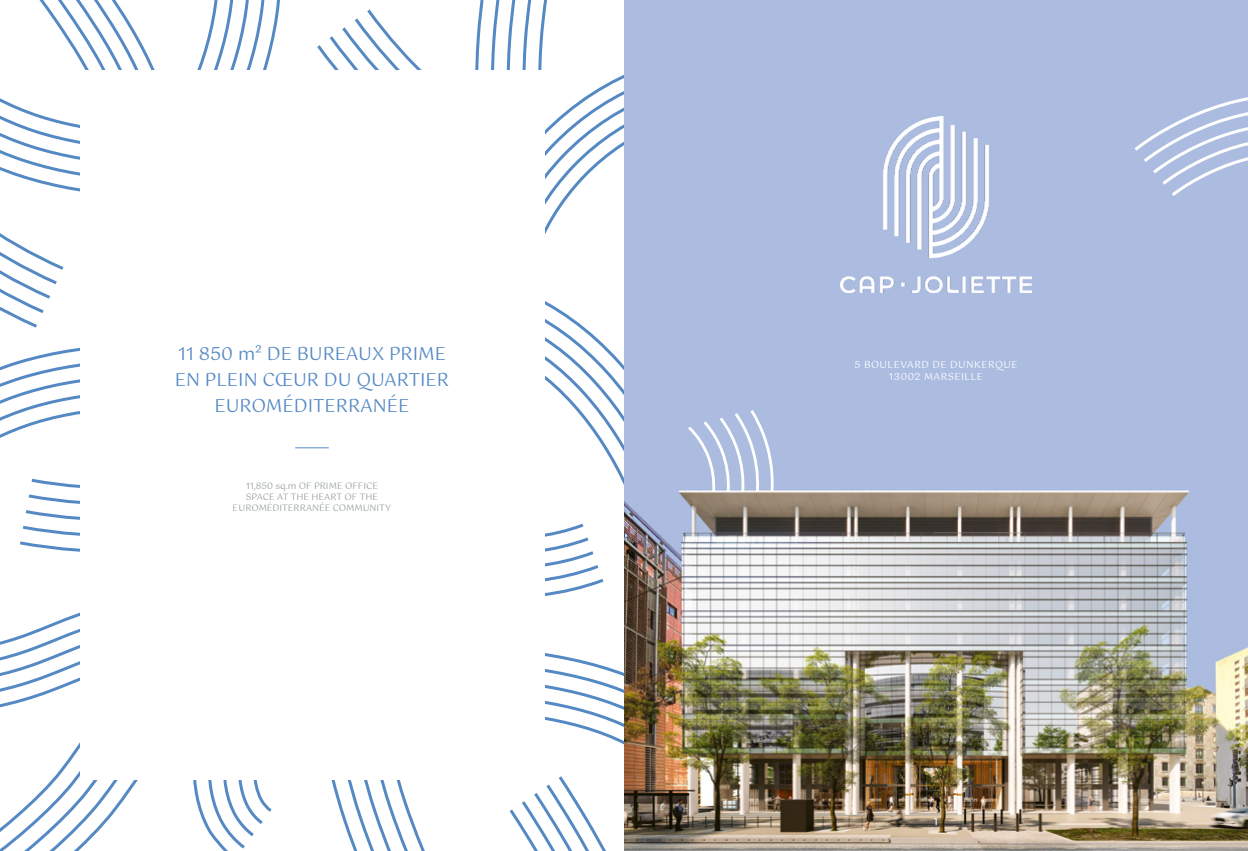
<style>
.page{position:relative;width:1248px;height:851px;background:#fff}
.page>*{position:absolute;margin:0;border:0;box-sizing:border-box;transform-origin:0 0}
.t1{font:18px/26px "Gotu";color:#5589c4;text-align:center}
.t2{font:500 10px "Montserrat";color:#fff}
.t3{font:9.8px/11.7px "Gotu";letter-spacing:.05em;color:#fff;text-align:center}
.t4{font:9px/11px "Gotu";color:#6a7875;text-align:center}
</style>
<div class="page">
<svg style="left:560px;top:776px;width:46px;height:74px"></svg>
<svg style="left:0;top:98px;width:79px;height:94px"></svg>
<svg style="left:0;top:348px;width:79px;height:90px"></svg>
<svg style="left:0;top:613px;width:272px;height:237px"></svg>
<svg style="left:20px;top:478px;width:59px;height:74px"></svg>
<svg style="left:0;top:233px;width:64px;height:95px"></svg>
<svg style="left:0;top:678px;width:181px;height:172px"></svg>
<svg style="left:560px;top:310px;width:64px;height:175px"></svg>
<svg style="left:23px;top:0;width:257px;height:145px"></svg>
<svg style="left:560px;top:74px;width:64px;height:135px"></svg>
<svg style="left:319px;top:0;width:241px;height:850px"></svg>
<svg style="left:544px;top:641px;width:80px;height:112px"></svg>
<svg style="left:544px;top:498px;width:60px;height:101px"></svg>
<div style="left:79px;top:71px;width:465px;height:709px;background:#fff"></div>
<img style="left:624px;top:0;width:623px;height:850px">
<img style="left:840px;top:116px;width:191px;height:177px">
<svg style="left:1131px;top:92px;width:116px;height:137px;background:#b4c2e2"></svg>
<svg style="left:685px;top:406px;width:89px;height:88px;background:#b8c5e2"></svg>
<hr style="left:295px;top:447px;width:34px;height:1px;background:#5589c4">
<h1 class="t1" style="left:175px;top:340px;width:276px">11 850 m² DE BUREAUX PRIME<br>EN PLEIN CŒUR DU QUARTIER<br>EUROMÉDITERRANÉE</h1>
<p class="t4" style="left:233px;top:480px;width:159px">11,850 sq.m OF PRIME OFFICE<br>SPACE AT THE HEART OF THE<br>EUROMÉDITERRANÉE COMMUNITY</p>
<p class="t3" style="left:854px;top:359px;width:165px">5 BOULEVARD DE DUNKERQUE<br>13002 MARSEILLE</p>
<p class="t2" style="left:934px;top:814px;width:5px">1</p>
</div>
